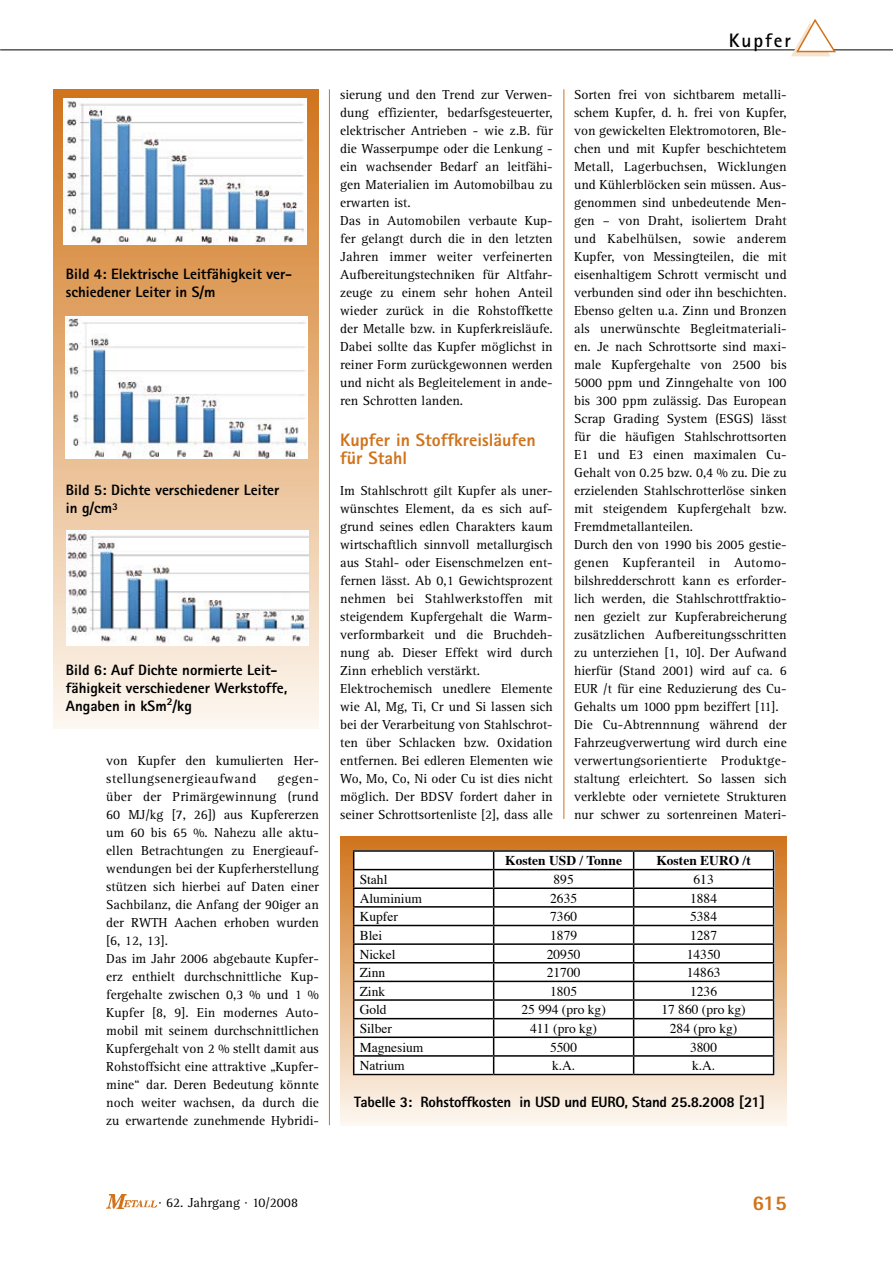
<style>
.page{position:relative;width:893px;height:1263px;background:#fff}
.page>*{position:absolute;margin:0;border:0;box-sizing:border-box;transform-origin:0 0}
.t1{font:800 21px "Rotis Sans Serif";color:#d0731b}
.t2{font:700 19.5px "Rotis Sans Serif";letter-spacing:.095em;color:#000}
.t3{font:800 18px/18px "Rotis Sans Serif";color:#d0731b}
.t4{font:800 15px/18px "Rotis Sans Serif";color:#000}
.t5{font:13.5px/18px "Rotis Serif";color:#000}
.t6{font:13.5px "Times";color:#000}
.t7{font:13.5px/18px "Rotis Serif";letter-spacing:.035em;color:#000}
.t8{font:700 13.5px "Times";color:#000}
</style>
<div class="page">
<hr style="left:0;top:50px;width:893px;height:1px;background:#000">
<img style="left:106px;top:1194px;width:50px;height:15px">
<svg style="left:791px;top:19px;width:46px;height:37px"></svg>
<hr style="left:329px;top:89px;width:1px;height:1036px;background:#d0731b">
<hr style="left:563px;top:89px;width:1px;height:730px;background:#d0731b">
<div style="left:53px;top:89px;width:266px;height:640px;background:linear-gradient(to bottom,#d37c27,#fcf5eb)"></div>
<img style="left:64px;top:99px;width:242px;height:146px">
<img style="left:65px;top:316px;width:243px;height:143px">
<img style="left:66px;top:531px;width:243px;height:114px">
<svg style="left:340px;top:837px;width:447px;height:288px;background:#ecccac"></svg>
<div style="left:353px;top:850px;width:421px;height:225px;background:#fff"></div>
<hr style="left:353px;top:850px;width:141px;height:2px;background:#000">
<hr style="left:494px;top:850px;width:140px;height:2px;background:#000">
<hr style="left:634px;top:850px;width:140px;height:2px;background:#000">
<hr style="left:353px;top:869px;width:141px;height:1px;background:#000">
<hr style="left:494px;top:869px;width:140px;height:1px;background:#000">
<hr style="left:634px;top:869px;width:140px;height:1px;background:#000">
<hr style="left:353px;top:887px;width:141px;height:2px;background:#000">
<hr style="left:494px;top:887px;width:140px;height:2px;background:#000">
<hr style="left:634px;top:887px;width:140px;height:2px;background:#000">
<hr style="left:353px;top:906px;width:141px;height:2px;background:#000">
<hr style="left:494px;top:906px;width:140px;height:2px;background:#000">
<hr style="left:634px;top:906px;width:140px;height:2px;background:#000">
<hr style="left:353px;top:925px;width:141px;height:1px;background:#000">
<hr style="left:494px;top:925px;width:140px;height:1px;background:#000">
<hr style="left:634px;top:925px;width:140px;height:1px;background:#000">
<hr style="left:353px;top:943px;width:141px;height:2px;background:#000">
<hr style="left:494px;top:943px;width:140px;height:2px;background:#000">
<hr style="left:634px;top:943px;width:140px;height:2px;background:#000">
<hr style="left:353px;top:962px;width:141px;height:1px;background:#000">
<hr style="left:494px;top:962px;width:140px;height:1px;background:#000">
<hr style="left:634px;top:962px;width:140px;height:1px;background:#000">
<hr style="left:353px;top:981px;width:141px;height:1px;background:#000">
<hr style="left:494px;top:981px;width:140px;height:1px;background:#000">
<hr style="left:634px;top:981px;width:140px;height:1px;background:#000">
<hr style="left:353px;top:999px;width:141px;height:2px;background:#000">
<hr style="left:494px;top:999px;width:140px;height:2px;background:#000">
<hr style="left:634px;top:999px;width:140px;height:2px;background:#000">
<hr style="left:353px;top:1018px;width:141px;height:1px;background:#000">
<hr style="left:494px;top:1018px;width:140px;height:1px;background:#000">
<hr style="left:634px;top:1018px;width:140px;height:1px;background:#000">
<hr style="left:353px;top:1036px;width:141px;height:2px;background:#000">
<hr style="left:494px;top:1036px;width:140px;height:2px;background:#000">
<hr style="left:634px;top:1036px;width:140px;height:2px;background:#000">
<hr style="left:353px;top:1055px;width:141px;height:2px;background:#000">
<svg style="left:353px;top:852px;width:1px;height:222px"></svg>
<hr style="left:494px;top:1055px;width:140px;height:2px;background:#000">
<svg style="left:493px;top:852px;width:1px;height:222px"></svg>
<hr style="left:634px;top:1055px;width:140px;height:2px;background:#000">
<svg style="left:633px;top:852px;width:1px;height:222px"></svg>
<svg style="left:773px;top:852px;width:1px;height:222px"></svg>
<hr style="left:353px;top:1074px;width:141px;height:1px;background:#000">
<hr style="left:494px;top:1074px;width:140px;height:1px;background:#000">
<hr style="left:634px;top:1074px;width:140px;height:1px;background:#000">
<p class="t4" style="left:66px;top:265px;width:228px">Bild 4: Elektrische Leitfähigkeit ver&shy;schiedener Leiter in S/m</p>
<p class="t4" style="left:66px;top:481px;width:215px">Bild 5: Dichte verschiedener Leiter in g/cm³</p>
<p class="t4" style="left:66px;top:661px;width:223px">Bild 6: Auf Dichte normierte Leit&shy;fähigkeit verschiedener Werkstoffe,<br>Angaben in kSm<sup>2</sup>/kg</p>
<p class="t7" style="left:106px;top:752px;width:214px">von Kupfer den kumulierten Her&shy;stellungsenergieaufwand</p>
<p class="t5" style="left:106px;top:770px;width:214px;text-indent:171px">gegen&shy;über der Primärgewinnung (rund<br>60 MJ/kg [7, 26]) aus Kupfererzen um 60 bis 65 %. Nahezu alle aktu&shy;ellen Betrachtungen zu Energieauf&shy;wendungen bei der Kupferherstellung stützen sich hierbei auf Daten einer<br>Sachbilanz, die Anfang der 90iger an der RWTH Aachen erhoben wurden [6, 12, 13].<br>Das im Jahr 2006 abgebaute Kupfer&shy;erz enthielt durchschnittliche Kup&shy;fergehalte zwischen 0,3 % und 1 %<br>Kupfer [8, 9]. Ein modernes Auto&shy;mobil mit seinem durchschnittlichen<br>Kupfergehalt von 2 % stellt damit aus<br>Rohstoffsicht eine attraktive „Kupfer&shy;mine“ dar. Deren Bedeutung könnte noch weiter wachsen, da durch die zu erwartende zunehmende Hybridi-</p>
<p class="t5" style="left:340px;top:86px;width:214px">sierung und den Trend zur Verwen&shy;dung effizienter, bedarfsgesteuerter, elektrischer Antrieben - wie z.B. für die Wasserpumpe oder die Lenkung - ein wachsender Bedarf an leitfähi&shy;gen Materialien im Automobilbau zu erwarten ist.<br>Das in Automobilen verbaute Kup&shy;fer gelangt durch die in den letzten Jahren immer weiter verfeinerten Aufbereitungstechniken für Altfahr&shy;zeuge zu einem sehr hohen Anteil wieder zurück in die Rohstoffkette der Metalle bzw. in Kupferkreisläufe.<br>Dabei sollte das Kupfer möglichst in reiner Form zurückgewonnen werden und nicht als Begleitelement in ande&shy;ren Schrotten landen.</p>
<h3 class="t3" style="left:340px;top:431px;width:197px">Kupfer in Stoffkreisläufen für Stahl</h3>
<p class="t5" style="left:340px;top:482px;width:214px">Im Stahlschrott gilt Kupfer als uner&shy;wünschtes Element, da es sich auf&shy;grund seines edlen Charakters kaum wirtschaftlich sinnvoll metallurgisch aus Stahl- oder Eisenschmelzen ent&shy;fernen lässt. Ab 0,1 Gewichtsprozent nehmen bei Stahlwerkstoffen mit steigendem Kupfergehalt die Warm&shy;verformbarkeit und die Bruchdeh&shy;nung ab. Dieser Effekt wird durch Zinn erheblich verstärkt.<br>Elektrochemisch unedlere Elemente wie Al, Mg, Ti, Cr und Si lassen sich bei der Verarbeitung von Stahlschrot&shy;ten über Schlacken bzw. Oxidation entfernen. Bei edleren Elementen wie Wo, Mo, Co, Ni oder Cu ist dies nicht möglich. Der BDSV fordert daher in seiner Schrottsortenliste [2], dass alle</p>
<h2 class="t2" style="left:729px;top:28px;width:63px">Kupfer</h2>
<p class="t5" style="left:574px;top:86px;width:214px">Sorten frei von sichtbarem metalli&shy;schem Kupfer, d. h. frei von Kupfer, von gewickelten Elektromotoren, Ble&shy;chen und mit Kupfer beschichtetem Metall, Lagerbuchsen, Wicklungen und Kühlerblöcken sein müssen. Aus&shy;genommen sind unbedeutende Men&shy;gen – von Draht, isoliertem Draht und Kabelhülsen, sowie anderem Kupfer, von Messingteilen, die mit eisenhaltigem Schrott vermischt und verbunden sind oder ihn beschichten.<br>Ebenso gelten u.a. Zinn und Bronzen als unerwünschte Begleitmateriali&shy;en. Je nach Schrottsorte sind maxi&shy;male Kupfergehalte von 2500 bis 5000 ppm und Zinngehalte von 100 bis 300 ppm zulässig. Das European Scrap Grading System (ESGS) lässt für die häufigen Stahlschrottsorten E1 und E3 einen maximalen Cu-Gehalt von 0.25 bzw. 0,4 % zu. Die zu erzielenden Stahlschrotterlöse sinken mit steigendem Kupfergehalt bzw.<br>Fremdmetallanteilen.<br>Durch den von 1990 bis 2005 gestie&shy;genen Kupferanteil in Automo&shy;bilshredderschrott kann es erforder&shy;lich werden, die Stahlschrottfraktio&shy;nen gezielt zur Kupferabreicherung zusätzlichen Aufbereitungsschritten zu unterziehen [1, 10]. Der Aufwand hierfür (Stand 2001) wird auf ca. 6<br>EUR /t für eine Reduzierung des Cu-Gehalts um 1000 ppm beziffert [11].<br>Die Cu-Abtrennnung während der Fahrzeugverwertung wird durch eine verwertungsorientierte Produktge&shy;staltung erleichtert. So lassen sich verklebte oder vernietete Strukturen nur schwer zu sortenreinen Materi-</p>
<p class="t8" style="left:505px;top:848px;width:118px">Kosten USD / Tonne</p>
<p class="t8" style="left:656px;top:848px;width:96px">Kosten EURO /t</p>
<p class="t6" style="left:360px;top:867px;width:29px">Stahl</p>
<p class="t6" style="left:553px;top:867px;width:22px">895</p>
<p class="t6" style="left:693px;top:867px;width:22px">613</p>
<p class="t6" style="left:360px;top:885px;width:64px">Aluminium</p>
<p class="t6" style="left:550px;top:885px;width:28px">2635</p>
<p class="t6" style="left:690px;top:885px;width:28px">1884</p>
<p class="t6" style="left:360px;top:904px;width:40px">Kupfer</p>
<p class="t6" style="left:550px;top:904px;width:28px">7360</p>
<p class="t6" style="left:690px;top:904px;width:28px">5384</p>
<p class="t6" style="left:360px;top:923px;width:24px">Blei</p>
<p class="t6" style="left:550px;top:923px;width:28px">1879</p>
<p class="t6" style="left:690px;top:923px;width:28px">1287</p>
<p class="t6" style="left:360px;top:941px;width:37px">Nickel</p>
<p class="t6" style="left:547px;top:941px;width:35px">20950</p>
<p class="t6" style="left:687px;top:941px;width:35px">14350</p>
<p class="t6" style="left:360px;top:960px;width:27px">Zinn</p>
<p class="t6" style="left:547px;top:960px;width:35px">21700</p>
<p class="t6" style="left:687px;top:960px;width:35px">14863</p>
<p class="t6" style="left:360px;top:979px;width:27px">Zink</p>
<p class="t6" style="left:550px;top:979px;width:28px">1805</p>
<p class="t6" style="left:690px;top:979px;width:28px">1236</p>
<p class="t6" style="left:360px;top:997px;width:28px">Gold</p>
<p class="t6" style="left:521px;top:997px;width:86px">25 994 (pro kg)</p>
<p class="t6" style="left:661px;top:997px;width:86px">17 860 (pro kg)</p>
<p class="t6" style="left:360px;top:1016px;width:34px">Silber</p>
<p class="t6" style="left:530px;top:1016px;width:68px">411 (pro kg)</p>
<p class="t6" style="left:670px;top:1016px;width:69px">284 (pro kg)</p>
<p class="t6" style="left:360px;top:1034px;width:65px">Magnesium</p>
<p class="t6" style="left:550px;top:1034px;width:28px">5500</p>
<p class="t6" style="left:690px;top:1034px;width:28px">3800</p>
<p class="t6" style="left:360px;top:1053px;width:46px">Natrium</p>
<p class="t6" style="left:552px;top:1053px;width:25px">k.A.</p>
<p class="t6" style="left:692px;top:1053px;width:25px">k.A.</p>
<p class="t4" style="left:354px;top:1093px;width:412px">Tabelle 3: Rohstoffkosten in USD und EURO, Stand 25.8.2008 [21]</p>
<p class="t5" style="left:158px;top:1194px;width:141px">· 62. Jahrgang · 10/2008</p>
<h1 class="t1" style="left:752px;top:1189px;width:36px">615</h1>
</div>
